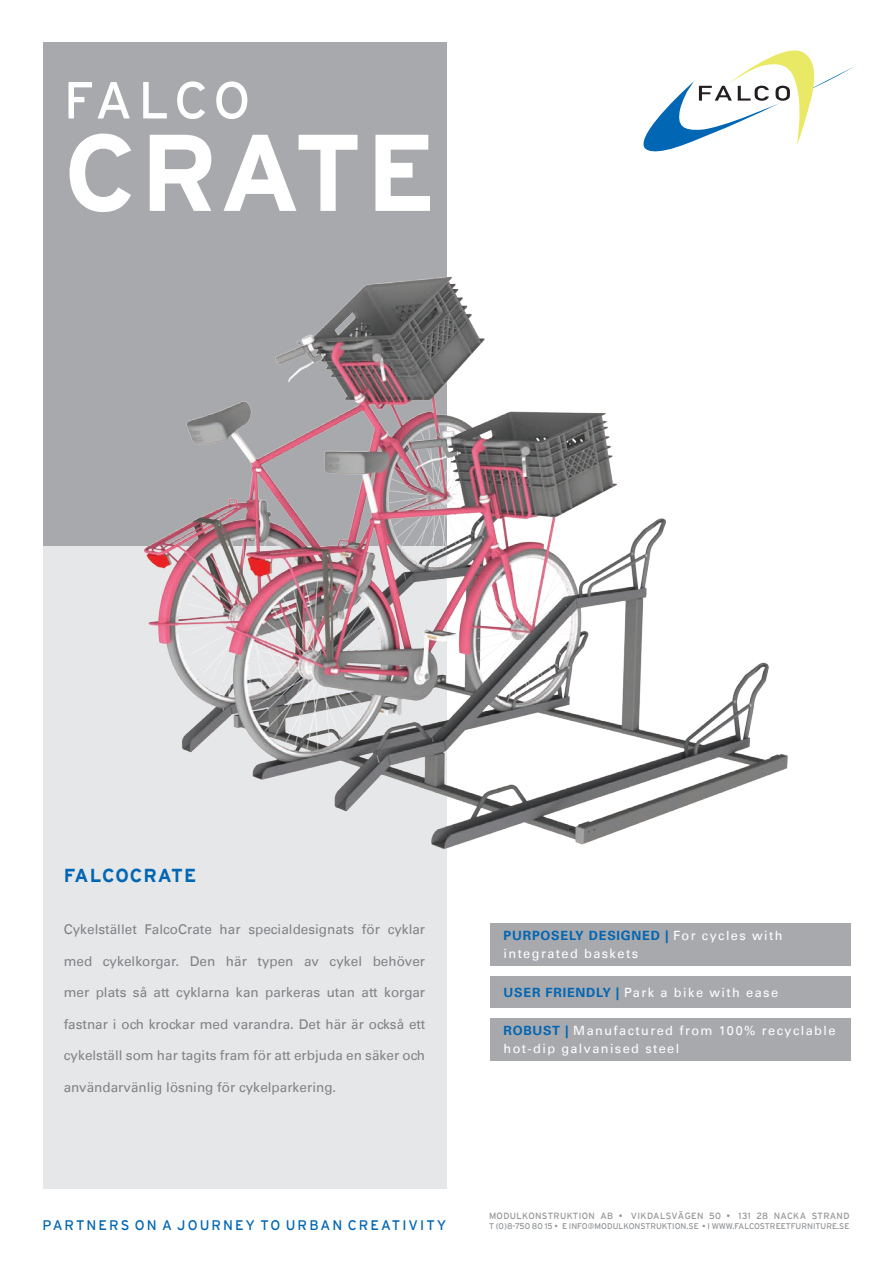
<style>
.page{position:relative;width:893px;height:1263px;background:#fff}
.page>*{position:absolute;margin:0;border:0;box-sizing:border-box;transform-origin:0 0}
.t1{font:700 108.75px "Interstate";letter-spacing:.025em;color:#fff}
.t2{font:52.05px "Interstate";letter-spacing:.095em;color:#fff}
.t3{font:700 18.75px "Interstate";letter-spacing:.045em;color:#0166b3}
.t4{font:13.8px "Interstate";letter-spacing:.15em;color:#0166b3}
.t5{font:13.5px "Univers LT";color:#808285}
.t6{font:12.75px/18px "Univers LT";letter-spacing:.11em;color:#fff}
.t7{font:9px "Interstate";letter-spacing:.04em;color:#939598}
.t8{font:8.25px "Interstate";color:#939598}
.s1{font-weight:700;color:#0166b3}
</style>
<div class="page">
<div style="left:43px;top:546px;width:403px;height:643px;background:#e6e7e9"></div>
<div style="left:43px;top:43px;width:403px;height:503px;background:#a8a9ad"></div>
<svg style="left:643px;top:50px;width:211px;height:102px"></svg>
<div style="left:490px;top:923px;width:360px;height:42px;background:#a8a9ad"></div>
<div style="left:490px;top:976px;width:360px;height:32px;background:#a8a9ad"></div>
<div style="left:490px;top:1018px;width:360px;height:43px;background:#a8a9ad"></div>
<img style="left:144px;top:238px;width:644px;height:642px">
<h2 class="t2" style="left:64px;top:71px;width:188px">FALCO</h2>
<h1 class="t1" style="left:64px;top:112px;width:374px">CRATE</h1>
<h3 class="t3" style="left:64px;top:865px;width:134px">FALCOCRATE</h3>
<p class="t5" style="left:64px;top:921px;width:363px">Cykelstället FalcoCrate har specialdesignats för cyklar</p>
<p class="t5" style="left:64px;top:953px;width:363px">med cykelkorgar. Den här typen av cykel behöver</p>
<p class="t5" style="left:64px;top:984px;width:363px">mer plats så att cyklarna kan parkeras utan att korgar</p>
<p class="t5" style="left:64px;top:1016px;width:363px">fastnar i och krockar med varandra. Det här är också ett</p>
<p class="t5" style="left:64px;top:1047px;width:363px">cykelställ som har tagits fram för att erbjuda en säker och</p>
<p class="t5" style="left:64px;top:1079px;width:274px">användarvänlig lösning för cykelparkering.</p>
<p class="t6" style="left:503px;top:926px;width:281px"><span class="s1">PURPOSELY DESIGNED |</span> For cycles with integrated baskets</p>
<p class="t6" style="left:503px;top:983px;width:276px"><span class="s1">USER FRIENDLY |</span> Park a bike with ease</p>
<p class="t6" style="left:503px;top:1022px;width:333px"><span class="s1">ROBUST |</span> Manufactured from 100% recyclable hot-dip galvanised steel</p>
<p class="t4" style="left:43px;top:1217px;width:405px">PARTNERS ON A JOURNEY TO URBAN CREATIVITY</p>
<p class="t7" style="left:489px;top:1211px;width:362px">MODULKONSTRUKTION AB • VIKDALSVÄGEN 50 • 131 28 NACKA STRAND</p>
<p class="t8" style="left:489px;top:1221px;width:362px">T (0)8-750 80 15 • E INFO@MODULKONSTRUKTION.SE • I WWW.FALCOSTREETFURNITURE.SE</p>
</div>
